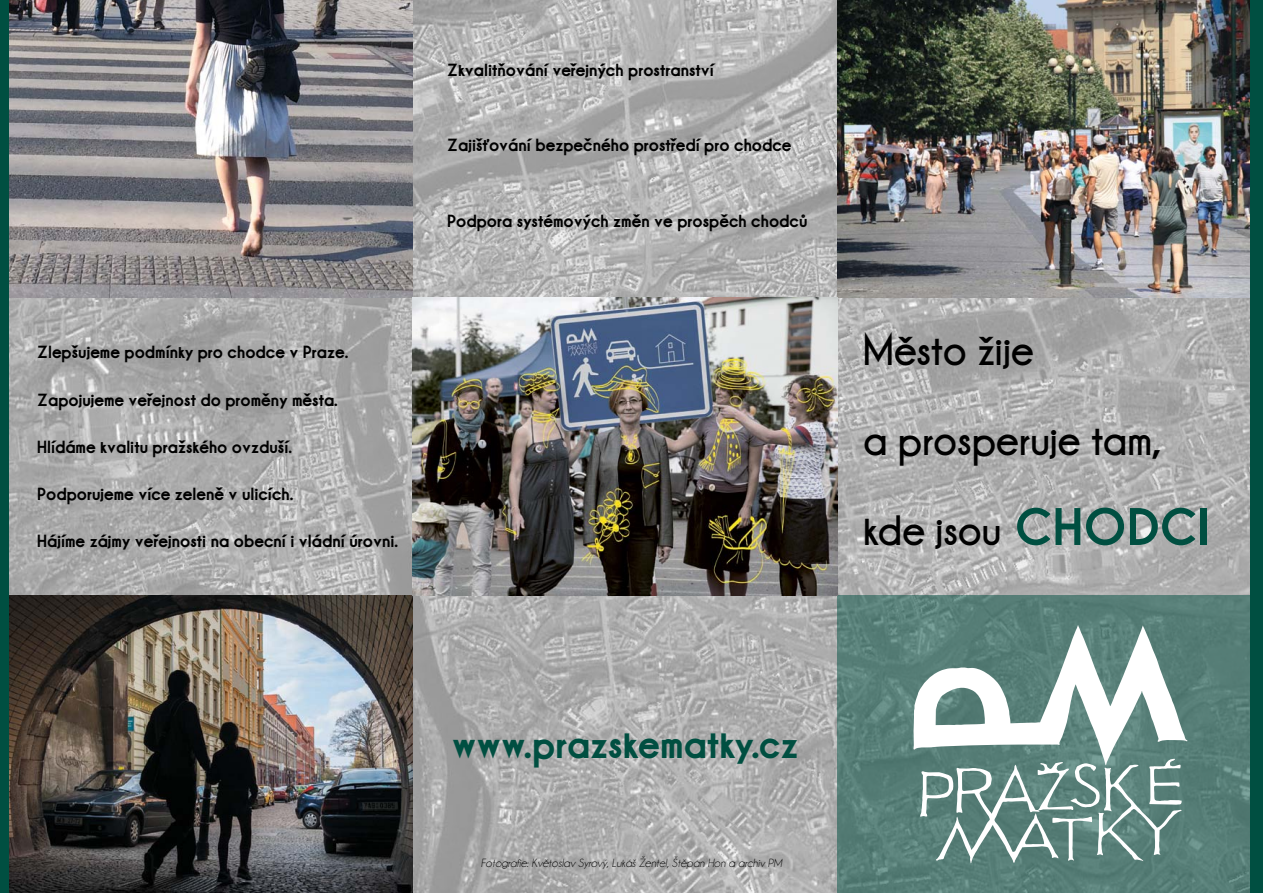
<style>
.page{position:relative;width:1263px;height:893px;background:#fff}
.page>*{position:absolute;margin:0;border:0;box-sizing:border-box;transform-origin:0 0}
.t1{font:43.5px/90px "Champagne&Limousines Thick";color:#000}
.t2{font:700 40.5px "Champagne&Limousines Thick";color:#004f41}
.t3{font:700 18px "Champagne&Limousines Thick";color:#000}
.t4{font:italic 12px "Champagne&Limousines";color:#000}
.s1{font-weight:700;font-size:54px;color:#004f41}
</style>
<div class="page">
<img style="left:9px;top:0;width:1241px;height:893px">
<img style="left:838px;top:0;width:412px;height:298px">
<div style="left:1250px;top:0;width:13px;height:893px;background:#004f41"></div>
<img style="left:9px;top:595px;width:403px;height:298px">
<img style="left:9px;top:0;width:403px;height:298px">
<svg style="left:838px;top:595px;width:412px;height:298px;background:#577f78"></svg>
<svg style="left:913px;top:625px;width:274px;height:238px"></svg>
<div style="left:0;top:0;width:9px;height:893px;background:#004f41"></div>
<img style="left:412px;top:298px;width:426px;height:297px">
<p class="t3" style="left:37px;top:341px;width:313px">Zlepšujeme podmínky pro chodce v Praze.</p>
<p class="t3" style="left:37px;top:389px;width:302px">Zapojujeme veřejnost do proměny města.</p>
<p class="t3" style="left:37px;top:436px;width:256px">Hlídáme kvalitu pražského ovzduší.</p>
<p class="t3" style="left:37px;top:483px;width:258px">Podporujeme více zeleně v ulicích.</p>
<p class="t3" style="left:37px;top:530px;width:362px">Hájíme zájmy veřejnosti na obecní i vládní úrovni.</p>
<p class="t3" style="left:447px;top:59px;width:268px">Zkvalitňování veřejných prostranství</p>
<p class="t3" style="left:447px;top:134px;width:346px">Zajišťování bezpečného prostředí pro chodce</p>
<p class="t3" style="left:447px;top:210px;width:362px">Podpora systémových změn ve prospěch chodců</p>
<h1 class="t1" style="left:863px;top:306px;width:348px">Město žije<br>a prosperuje tam, kde jsou <span class="s1">chodci</span></h1>
<h2 class="t2" style="left:452px;top:720px;width:348px">www.prazskematky.cz</h2>
<p class="t4" style="left:481px;top:856px;width:302px">Fotografie: Květoslav Syrový, Lukáš Žentel, Štěpán Hon a archiv PM</p>
</div>
